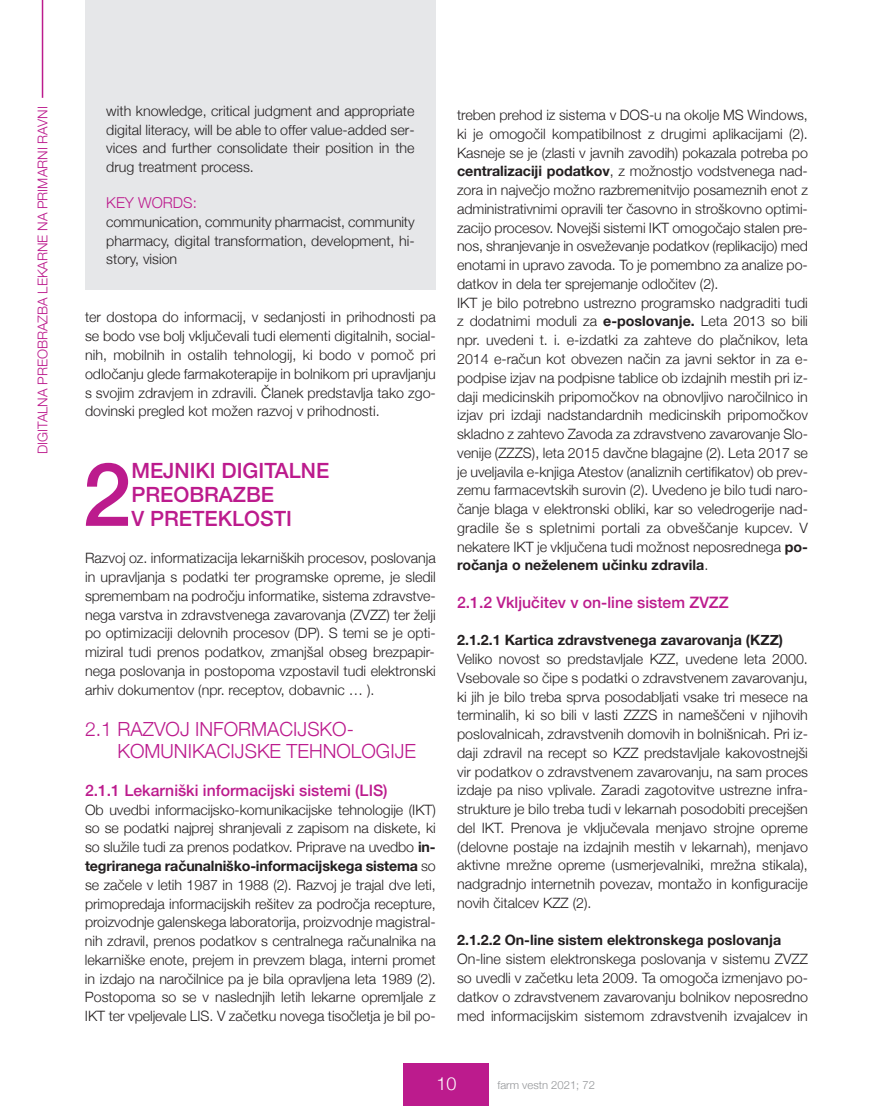
<style>
.page{position:relative;width:893px;height:1106px;background:#fff}
.page>*{position:absolute;margin:0;border:0;box-sizing:border-box;transform-origin:0 0}
.t1{font:500 88.2px "Helvetica Neue";color:#bc1b8d}
.t2{font:500 21px/24px "Helvetica Neue";color:#bc1b8d}
.t3{font:300 19.5px/22.5px "Helvetica Neue";color:#bc1b8d}
.t4{font:300 18px "Helvetica Neue";color:#fff}
.t5{font:500 15.75px "Helvetica Neue";color:#bc1b8d}
.t6{font:300 15px "Helvetica Neue";color:#bc1b8d}
.t7{font:300 14.25px/18.8px "Helvetica Neue";color:#231f20;text-align:justify}
.t8{font:700 14.25px "Helvetica Neue";color:#231f20}
.t9{font:300 13.5px "Helvetica Neue";color:#bc1b8d}
.t10{font:300 11.25px "Helvetica Neue";color:#939598}
.s1{font-weight:700}
</style>
<div class="page">
<div style="left:85px;top:0;width:351px;height:289px;background:#e6e7e9"></div>
<div style="left:404px;top:1063px;width:85px;height:43px;background:#bc1b8d"></div>
<hr style="left:42px;top:0;width:1px;height:98px;background:#bc1b8d">
<p class="t9" style="left:35px;top:454px;width:349px;rotate:-90deg">DIGITALNA PREOBRAZBA LEKARNE NA PRIMARNI RAVNI</p>
<p class="t7" style="left:106px;top:101px;width:310px">with knowledge, critical judgment and appropriate digital literacy, will be able to offer value-added ser&shy;vices and further consolidate their position in the drug treatment process.</p>
<p class="t6" style="left:106px;top:194px;width:92px">KEY WORDS:</p>
<p class="t7" style="left:106px;top:212px;width:310px">communication, community pharmacist, community pharmacy, digital transformation, development, hi&shy;story, vision</p>
<p class="t7" style="left:85px;top:308px;width:352px">ter dostopa do informacij, v sedanjosti in prihodnosti pa se bodo vse bolj vključevali tudi elementi digitalnih, social&shy;nih, mobilnih in ostalih tehnologij, ki bodo v pomoč pri odločanju glede farmakoterapije in bolnikom pri upravljanju s svojim zdravjem in zdravili. Članek predstavlja tako zgo&shy;dovinski pregled kot možen razvoj v prihodnosti.</p>
<h1 class="t1" style="left:82px;top:440px;width:51px">2</h1>
<h2 class="t2" style="left:131px;top:458px;width:199px">Mejniki digitalne<br>Preobrazbe<br>v Preteklosti</h2>
<p class="t7" style="left:85px;top:548px;width:352px">Razvoj oz. informatizacija lekarniških procesov, poslovanja in upravljanja s podatki ter programske opreme, je sledil spremembam na področju informatike, sistema zdravstve&shy;nega varstva in zdravstvenega zavarovanja (ZVZZ) ter želji po optimizaciji delovnih procesov (DP). S temi se je opti&shy;miziral tudi prenos podatkov, zmanjšal obseg brezpapir&shy;nega poslovanja in postopoma vzpostavil tudi elektronski arhiv dokumentov (npr. receptov, dobavnic … ).</p>
<h3 class="t3" style="left:117px;top:717px;width:300px;text-indent:-32px">2.1 RAZVOJ INFORMACIJSKO-<br>KOMUNIKACIJSKE TEHNOLOGIJE</h3>
<p class="t5" style="left:85px;top:780px;width:304px">2.1.1 lekarniški informacijski sistemi (lis)</p>
<p class="t7" style="left:85px;top:800px;width:352px">Ob uvedbi informacijsko-komunikacijske tehnologije (IKT) so se podatki najprej shranjevali z zapisom na diskete, ki so služile tudi za prenos podatkov. Priprave na uvedbo <span class="s1">in&shy;tegriranega računalniško-informacijskega sistema</span> so se začele v letih 1987 in 1988 (2). Razvoj je trajal dve leti, primopredaja informacijskih rešitev za področja recepture, proizvodnje galenskega laboratorija, proizvodnje magistral&shy;nih zdravil, prenos podatkov s centralnega računalnika na lekarniške enote, prejem in prevzem blaga, interni promet in izdajo na naročilnice pa je bila opravljena leta 1989 (2).<br>Postopoma so se v naslednjih letih lekarne opremljale z IKT ter vpeljevale LIS. V začetku novega tisočletja je bil po-</p>
<p class="t7" style="left:457px;top:105px;width:352px;text-align:left">treben prehod iz sistema v DOS-u na okolje MS Windows, ki je omogočil kompatibilnost z drugimi aplikacijami (2).<br>Kasneje se je (zlasti v javnih zavodih) pokazala potreba po <span class="s1">centralizaciji podatkov</span>, z možnostjo vodstvenega nad&shy;zora in največjo možno razbremenitvijo posameznih enot z administrativnimi opravili ter časovno in stroškovno optimi&shy;zacijo procesov. Novejši sistemi IKT omogočajo stalen pre&shy;nos, shranjevanje in osveževanje podatkov (replikacijo) med enotami in upravo zavoda. To je pomembno za analize po&shy;datkov in dela ter sprejemanje odločitev (2).<br>IKT je bilo potrebno ustrezno programsko nadgraditi tudi z dodatnimi moduli za <span class="s1">e-poslovanje.</span> Leta 2013 so bili npr. uvedeni t. i. e-izdatki za zahteve do plačnikov, leta 2014 e-račun kot obvezen način za javni sektor in za e&shy;podpise izjav na podpisne tablice ob izdajnih mestih pri iz&shy;daji medicinskih pripomočkov na obnovljivo naročilnico in izjav pri izdaji nadstandardnih medicinskih pripomočkov skladno z zahtevo Zavoda za zdravstveno zavarovanje Slo&shy;venije (ZZZS), leta 2015 davčne blagajne (2). Leta 2017 se je uveljavila e-knjiga Atestov (analiznih certifikatov) ob prev&shy;zemu farmacevtskih surovin (2). Uvedeno je bilo tudi naro&shy;čanje blaga v elektronski obliki, kar so veledrogerije nad&shy;gradile še s spletnimi portali za obveščanje kupcev. V nekatere IKT je vključena tudi možnost neposrednega <span class="s1">po&shy;ročanja o neželenem učinku zdravila</span>.</p>
<p class="t5" style="left:457px;top:592px;width:273px">2.1.2 vključitev v on-line sistem zvzz</p>
<p class="t8" style="left:457px;top:631px;width:328px">2.1.2.1 Kartica zdravstvenega zavarovanja (KZZ)</p>
<p class="t7" style="left:457px;top:649px;width:352px">Veliko novost so predstavljale KZZ, uvedene leta 2000.<br>Vsebovale so čipe s podatki o zdravstvenem zavarovanju, ki jih je bilo treba sprva posodabljati vsake tri mesece na terminalih, ki so bili v lasti ZZZS in nameščeni v njihovih poslovalnicah, zdravstvenih domovih in bolnišnicah. Pri iz&shy;daji zdravil na recept so KZZ predstavljale kakovostnejši vir podatkov o zdravstvenem zavarovanju, na sam proces izdaje pa niso vplivale. Zaradi zagotovitve ustrezne infra&shy;strukture je bilo treba tudi v lekarnah posodobiti precejšen del IKT. Prenova je vključevala menjavo strojne opreme (delovne postaje na izdajnih mestih v lekarnah), menjavo aktivne mrežne opreme (usmerjevalniki, mrežna stikala), nadgradnjo internetnih povezav, montažo in konfiguracije novih čitalcev KZZ (2).</p>
<p class="t8" style="left:457px;top:931px;width:326px">2.1.2.2 On-line sistem elektronskega poslovanja</p>
<p class="t7" style="left:457px;top:949px;width:352px">On-line sistem elektronskega poslovanja v sistemu ZVZZ so uvedli v začetku leta 2009. Ta omogoča izmenjavo po&shy;datkov o zdravstvenem zavarovanju bolnikov neposredno med informacijskim sistemom zdravstvenih izvajalcev in</p>
<p class="t4" style="left:436px;top:1072px;width:22px">10</p>
<p class="t10" style="left:497px;top:1078px;width:99px">farm vestn 2021; 72</p>
</div>
